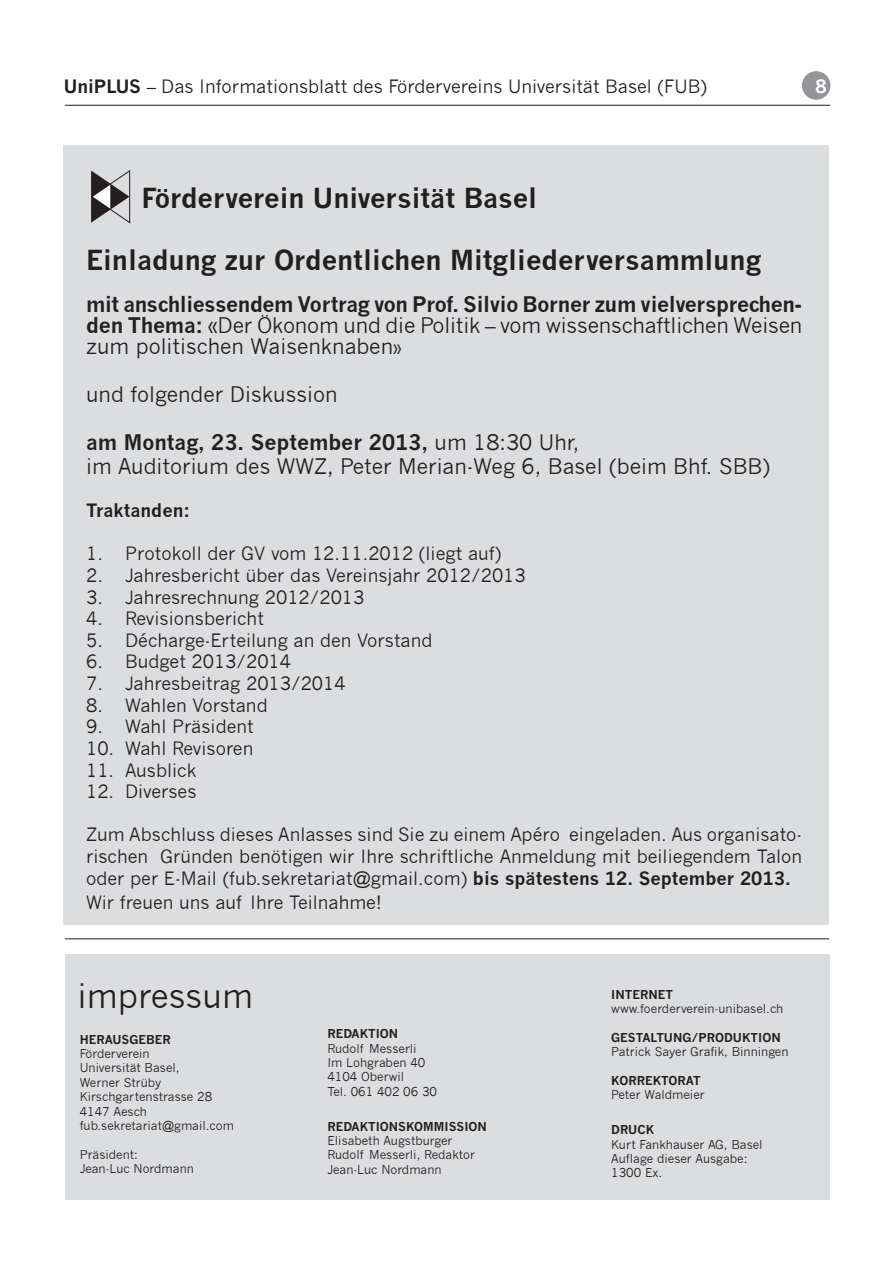
<style>
.page{position:relative;width:893px;height:1263px;background:#fff}
.page>*{position:absolute;margin:0;border:0;box-sizing:border-box;transform-origin:0 0}
.t1{font:33px "News Gothic";color:#231f20}
.t2{font:700 27px "News Gothic";color:#231f20}
.t3{font:21px/21px "News Gothic";color:#231f20;text-align:justify}
.t4{font:18px/21.6px "News Gothic";color:#231f20;text-align:justify}
.t5{font:700 18px "News Gothic";color:#231f20}
.t6{font:700 18px "News Gothic";color:#fff}
.t7{font:12px/14.4px "News Gothic";color:#231f20}
.t8{font:700 12px "News Gothic";color:#231f20}
.s1{font-weight:700}
.s2{font-size:18px}
</style>
<div class="page">
<div style="left:65px;top:954px;width:764px;height:245px;background:#dcdddf"></div>
<hr style="left:65px;top:105px;width:765px;height:1px;background:#231f20">
<div style="left:802px;top:71px;width:28px;height:29px;background:#939598;border-radius:50%"></div>
<hr style="left:65px;top:938px;width:764px;height:1px;background:#231f20">
<div style="left:64px;top:146px;width:765px;height:779px;background:#dcdddf"></div>
<svg style="left:91px;top:170px;width:39px;height:53px"></svg>
<p class="t4" style="left:64px;top:76px;width:645px"><span class="s1">UniPLUS</span> – Das Informationsblatt des Fördervereins Universität Basel (FUB)</p>
<p class="t6" style="left:816px;top:76px;width:13px">8</p>
<h2 class="t2" style="left:141px;top:182px;width:397px">Förderverein Universität Basel</h2>
<h2 class="t2" style="left:86px;top:244px;width:676px">Einladung zur Ordentlichen Mitgliederversammlung</h2>
<p class="t3" style="left:86px;top:294px;width:718px"><span class="s1">mit anschliessendem Vortrag von Prof. Silvio Borner zum vielversprechen&shy;den Thema:</span> «Der Ökonom und die Politik – vom wissenschaftlichen Weisen zum politischen Waisenknaben<span class="s2">»</span></p>
<p class="t3" style="left:86px;top:384px;width:253px">und folgender Diskussion</p>
<p class="t3" style="left:86px;top:430px;width:685px;line-height:24px"><span class="s1">am Montag, 23. September 2013,</span> um 18:30 Uhr,<br>im Auditorium des WWZ, Peter Merian-Weg 6, Basel (beim Bhf. SBB)</p>
<p class="t5" style="left:86px;top:500px;width:105px">Traktanden:</p>
<p class="t4" style="left:86px;top:543px;width:417px">1. Protokoll der GV vom 12.11.2012 (liegt auf)</p>
<p class="t4" style="left:86px;top:565px;width:441px">2. Jahresbericht über das Vereinsjahr 2012/2013</p>
<p class="t4" style="left:86px;top:586px;width:280px">3. Jahresrechnung 2012/2013</p>
<p class="t4" style="left:86px;top:608px;width:179px">4. Revisionsbericht</p>
<p class="t4" style="left:86px;top:630px;width:348px">5. Décharge-Erteilung an den Vorstand</p>
<p class="t4" style="left:86px;top:651px;width:207px">6. Budget 2013/2014</p>
<p class="t4" style="left:86px;top:673px;width:261px">7. Jahresbeitrag 2013/2014</p>
<p class="t4" style="left:86px;top:694px;width:183px">8. Wahlen Vorstand</p>
<p class="t4" style="left:86px;top:716px;width:169px">9. Wahl Präsident</p>
<p class="t4" style="left:86px;top:738px;width:169px">10. Wahl Revisoren</p>
<p class="t4" style="left:86px;top:759px;width:112px">11. Ausblick</p>
<p class="t4" style="left:86px;top:781px;width:112px">12. Diverses</p>
<p class="t4" style="left:86px;top:824px;width:718px">Zum Abschluss dieses Anlasses sind Sie zu einem Apéro eingeladen. Aus organisato&shy;rischen Gründen benötigen wir Ihre schriftliche Anmeldung mit beiliegendem Talon oder per E-Mail (fub.sekretariat@gmail.com) <span class="s1">bis spätestens 12. September 2013.</span></p>
<p class="t4" style="left:86px;top:891px;width:297px">Wir freuen uns auf Ihre Teilnahme!</p>
<h1 class="t1" style="left:78px;top:977px;width:177px">impressum</h1>
<p class="t8" style="left:80px;top:1032px;width:92px">HERAUSGEBER</p>
<p class="t7" style="left:80px;top:1046px;width:156px">Förderverein<br>Universität Basel,<br>Werner Strüby<br>Kirschgartenstrasse 28<br>4147 Aesch fub.sekretariat@gmail.com</p>
<p class="t7" style="left:80px;top:1147px;width:116px">Präsident:<br>Jean-Luc Nordmann</p>
<p class="t8" style="left:327px;top:1026px;width:72px">REDAKTION</p>
<p class="t7" style="left:327px;top:1041px;width:111px">Rudolf Messerli<br>Im Lohgraben 40<br>4104 Oberwil<br>Tel. 061 402 06 30</p>
<p class="t8" style="left:327px;top:1119px;width:161px">REDAKTIONSKOMMISSION</p>
<p class="t7" style="left:327px;top:1133px;width:149px">Elisabeth Augstburger<br>Rudolf Messerli, Redaktor<br>Jean-Luc Nordmann</p>
<p class="t8" style="left:611px;top:987px;width:63px">INTERNET</p>
<p class="t7" style="left:611px;top:1001px;width:174px">www.foerderverein-unibasel.ch</p>
<p class="t8" style="left:611px;top:1030px;width:171px">GESTALTUNG/PRODUKTION</p>
<p class="t7" style="left:611px;top:1044px;width:179px">Patrick Sayer Grafik, Binningen</p>
<p class="t8" style="left:611px;top:1073px;width:91px">KORREKTORAT</p>
<p class="t7" style="left:611px;top:1088px;width:95px">Peter Waldmeier</p>
<p class="t8" style="left:611px;top:1122px;width:44px">DRUCK</p>
<p class="t7" style="left:611px;top:1137px;width:153px">Kurt Fankhauser AG, Basel<br>Auflage dieser Ausgabe:<br>1300 Ex.</p>
</div>
